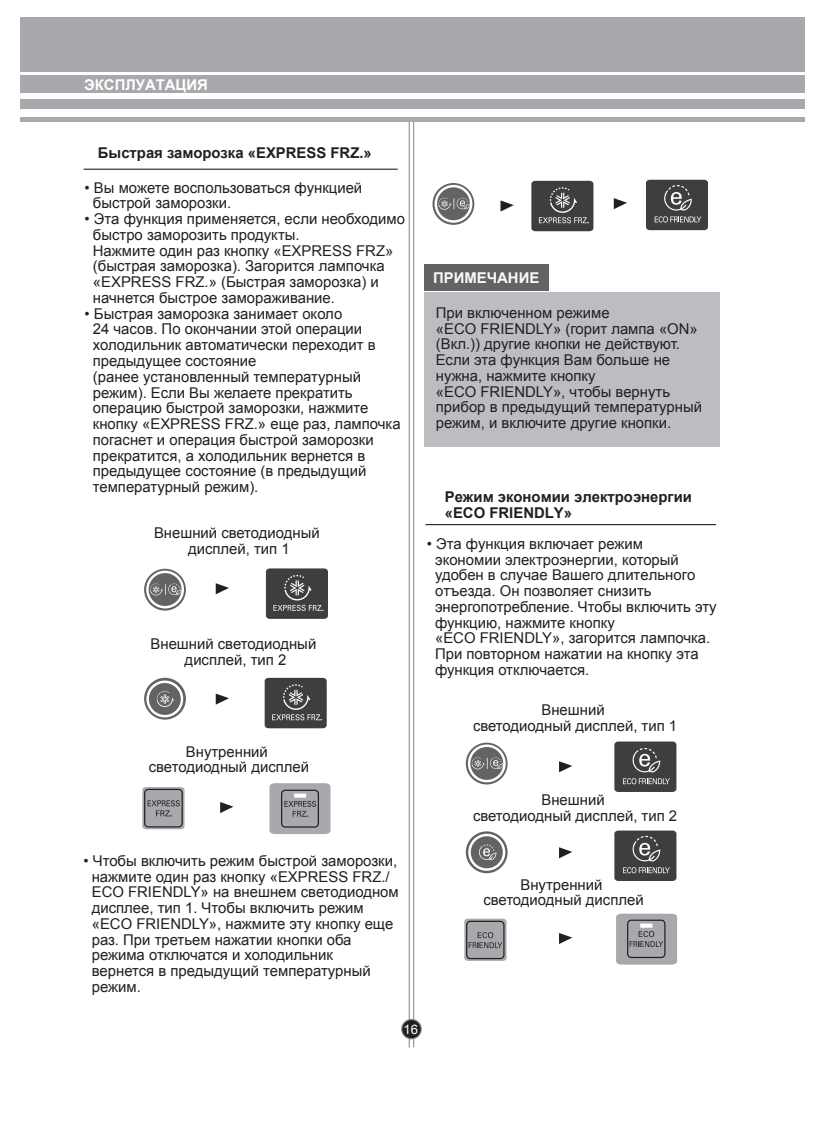
<style>
.page{position:relative;width:824px;height:1132px;background:#fff}
.page>*{position:absolute;margin:0;border:0;box-sizing:border-box;transform-origin:0 0}
.t1{font:14.88px/15.8px "Arial";color:#231f20}
.t2{font:700 14.88px/15.8px "Arial";color:#231f20}
.t3{font:700 14.88px "Arial";color:#fff}
.t4{font:700 14.88px "Arial";color:#fafafa}
.t5{font:13.12px "Arial";color:#fff}
</style>
<div class="page">
<div style="left:20px;top:76px;width:784px;height:17px;background:#a8a9ad"></div>
<svg style="left:401px;top:1018px;width:21px;height:20px"></svg>
<hr style="left:409px;top:119px;width:1px;height:927px;background:#808285">
<hr style="left:413px;top:119px;width:1px;height:927px;background:#808285">
<div style="left:402px;top:1019px;width:18px;height:18px;background:#231f20;border-radius:50%"></div>
<hr style="left:84px;top:169px;width:313px;height:1px;background:#050504">
<div style="left:424px;top:292px;width:295px;height:154px;background:#bcbdc0"></div>
<div style="left:424px;top:264px;width:125px;height:26px;background:#636366"></div>
<hr style="left:425px;top:524px;width:290px;height:1px;background:#050504">
<svg style="left:144px;top:568px;width:42px;height:42px"></svg>
<svg style="left:144px;top:677px;width:42px;height:42px"></svg>
<svg style="left:142px;top:787px;width:42px;height:42px"></svg>
<div style="left:144px;top:788px;width:39px;height:39px;border:1px solid #231f20;border-radius:4px"></div>
<svg style="left:220px;top:802px;width:13px;height:10px"></svg>
<svg style="left:269px;top:783px;width:61px;height:50px;background:#a4a5a9"></svg>
<div style="left:281px;top:789px;width:38px;height:38px;border:1px solid #231f20;border-radius:4px"></div>
<div style="left:265px;top:677px;width:62px;height:51px;background:#3e3e3f;border-radius:4px"></div>
<svg style="left:272px;top:684px;width:50px;height:36px"></svg>
<svg style="left:216px;top:693px;width:13px;height:11px"></svg>
<div style="left:266px;top:568px;width:62px;height:50px;background:#3e3e3f;border-radius:4px"></div>
<svg style="left:273px;top:574px;width:50px;height:36px"></svg>
<svg style="left:216px;top:583px;width:13px;height:11px"></svg>
<svg style="left:465px;top:742px;width:42px;height:42px"></svg>
<div style="left:614px;top:830px;width:62px;height:50px;background:#3e3e3f;border-radius:4px"></div>
<svg style="left:623px;top:835px;width:46px;height:38px"></svg>
<div style="left:614px;top:741px;width:62px;height:50px;background:#3e3e3f;border-radius:4px"></div>
<svg style="left:623px;top:748px;width:46px;height:36px"></svg>
<svg style="left:465px;top:831px;width:42px;height:41px"></svg>
<svg style="left:559px;top:761px;width:13px;height:11px"></svg>
<svg style="left:559px;top:933px;width:13px;height:10px"></svg>
<svg style="left:464px;top:918px;width:42px;height:42px;background:#949598"></svg>
<svg style="left:616px;top:913px;width:61px;height:51px;background:#9e9fa3"></svg>
<svg style="left:559px;top:847px;width:13px;height:11px"></svg>
<svg style="left:500px;top:200px;width:13px;height:11px"></svg>
<svg style="left:613px;top:198px;width:14px;height:11px"></svg>
<svg style="left:432px;top:183px;width:42px;height:42px"></svg>
<div style="left:646px;top:180px;width:62px;height:50px;background:#3e3e3f;border-radius:4px"></div>
<svg style="left:654px;top:185px;width:47px;height:37px"></svg>
<div style="left:531px;top:181px;width:62px;height:50px;background:#3e3e3f;border-radius:4px"></div>
<svg style="left:539px;top:187px;width:49px;height:36px"></svg>
<div style="left:20px;top:99px;width:784px;height:10px;background:#a8a9ad"></div>
<div style="left:20px;top:17px;width:784px;height:55px;background:#a8a9ad"></div>
<div style="left:20px;top:117px;width:784px;height:5px;background:#a8a9ad"></div>
<p class="t3" style="left:84px;top:75px;width:125px">ЭКСПЛУАТАЦИЯ</p>
<p class="t2" style="left:98px;top:146px;width:275px">Быстрая заморозка «EXPRESS FRZ.»</p>
<p class="t1" style="left:93px;top:179px;width:271px;text-indent:-8px">• Вы можете воспользоваться функцией быстрой заморозки.</p>
<p class="t1" style="left:93px;top:211px;width:313px;text-indent:-8px">• Эта функция применяется, если необходимо быстро заморозить продукты.<br>Нажмите один раз кнопку «EXPRESS FRZ» (быстрая заморозка). Загорится лампочка «EXPRESS FRZ.» (Быстрая заморозка) и начнется быстрое замораживание.</p>
<p class="t1" style="left:93px;top:305px;width:309px;text-indent:-8px">• Быстрая заморозка занимает около<br>24 часов. По окончании этой операции холодильник автоматически переходит в предыдущее состояние<br>(ранее установленный температурный режим). Если Вы желаете прекратить операцию быстрой заморозки, нажмите кнопку «EXPRESS FRZ.» еще раз, лампочка погаснет и операция быстрой заморозки прекратится, а холодильник вернется в предыдущее состояние (в предыдущий температурный режим).</p>
<p class="t1" style="left:154px;top:525px;width:167px;text-align:center">Внешний светодиодный дисплей, тип 1</p>
<p class="t1" style="left:150px;top:635px;width:167px;text-align:center">Внешний светодиодный дисплей, тип 2</p>
<p class="t1" style="left:149px;top:743px;width:162px;text-align:center">Внутренний светодиодный дисплей</p>
<p class="t4" style="left:433px;top:268px;width:108px">ПРИМЕЧАНИЕ</p>
<p class="t1" style="left:436px;top:305px;width:268px">При включенном режиме<br>«ECO FRIENDLY» (горит лампа «ON» (Вкл.)) другие кнопки не действуют.<br>Если эта функция Вам больше не нужна, нажмите кнопку<br>«ECO FRIENDLY», чтобы вернуть прибор в предыдущий температурный режим, и включите другие кнопки.</p>
<p class="t2" style="left:444px;top:489px;width:249px">Режим экономии электроэнергии «ECO FRIENDLY»</p>
<p class="t1" style="left:435px;top:535px;width:283px;text-indent:-8px">• Эта функция включает режим<br>экономии электроэнергии, который удобен в случае Вашего длительного отъезда. Он позволяет снизить энергопотребление. Чтобы включить эту функцию, нажмите кнопку<br>«ECO FRIENDLY», загорится лампочка.<br>При повторном нажатии на кнопку эта функция отключается.</p>
<p class="t1" style="left:473px;top:702px;width:206px;text-align:center">Внешний<br>светодиодный дисплей, тип 1</p>
<p class="t1" style="left:473px;top:792px;width:206px;text-align:center">Внешний<br>светодиодный дисплей, тип 2</p>
<p class="t1" style="left:92px;top:852px;width:308px;text-indent:-8px">• Чтобы включить режим быстрой заморозки, нажмите один раз кнопку «EXPRESS FRZ./ ECO FRIENDLY» на внешнем светодиодном дисплее, тип 1. Чтобы включить режим «ECO FRIENDLY», нажмите эту кнопку еще раз. При третьем нажатии кнопки оба режима отключатся и холодильник вернется в предыдущий температурный режим.</p>
<p class="t5" style="left:403px;top:1019px;width:16px">16</p>
<p class="t1" style="left:483px;top:876px;width:162px;text-align:center">Внутренний светодиодный дисплей</p>
</div>
